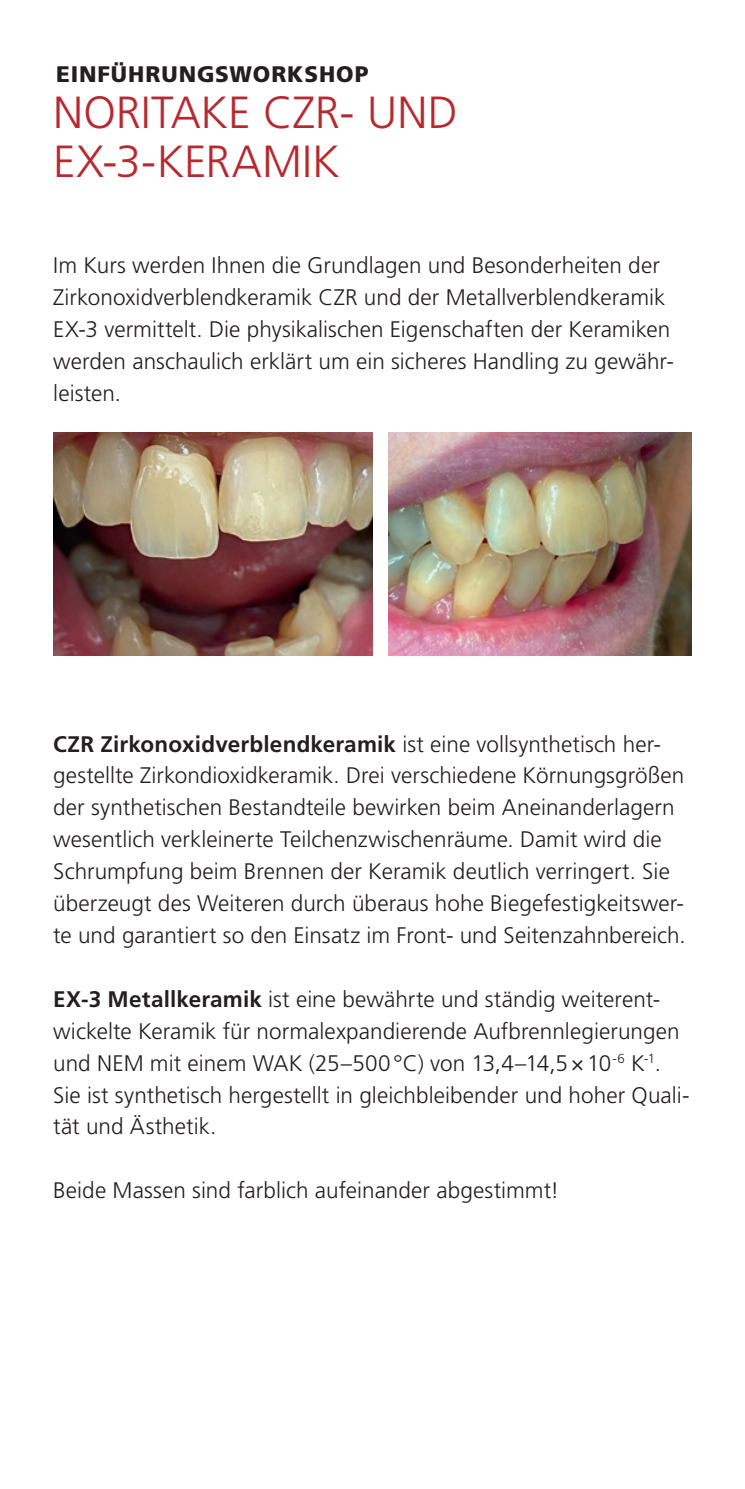
<style>
.page{position:relative;width:745px;height:1489px;background:#fff}
.page>*{position:absolute;margin:0;border:0;box-sizing:border-box;transform-origin:0 0}
.t1{font:300 45px/49.5px "Frutiger LT Pro";color:#b8282f}
.t2{font:300 22.5px/32px "Frutiger LT Pro";letter-spacing:.005em;color:#231f20}
.t3{font:900 22.5px "Frutiger LT Pro";letter-spacing:.04em;color:#231f20}
.s1{font-weight:700}
</style>
<div class="page">
<img style="left:53px;top:432px;width:319px;height:224px">
<img style="left:388px;top:432px;width:303px;height:224px">
<p class="t3" style="left:56px;top:60px;width:314px">EINFÜHRUNGSWORKSHOP</p>
<h1 class="t1" style="left:53px;top:88px;width:406px">NORITAKE CZR- UND<br>EX-3-KERAMIK</h1>
<p class="t2" style="left:53px;top:249px;width:621px">Im Kurs werden Ihnen die Grundlagen und Besonderheiten der Zirkonoxidverblendkeramik CZR und der Metallverblendkeramik EX-3 vermittelt. Die physikalischen Eigenschaften der Keramiken werden anschaulich erklärt um ein sicheres Handling zu gewähr&shy;leisten.</p>
<p class="t2" style="left:53px;top:728px;width:633px"><span class="s1">CZR Zirkonoxidverblendkeramik</span> ist eine vollsynthetisch her&shy;gestellte Zirkondioxidkeramik. Drei verschiedene Körnungsgrößen der synthetischen Bestandteile bewirken beim Aneinanderlagern wesentlich verkleinerte Teilchenzwischenräume. Damit wird die Schrumpfung beim Brennen der Keramik deutlich verringert. Sie überzeugt des Weiteren durch überaus hohe Biegefestigkeitswer&shy;te und garantiert so den Einsatz im Front- und Seitenzahnbereich.</p>
<p class="t2" style="left:53px;top:983px;width:637px"><span class="s1">EX-3 Metallkeramik</span> ist eine bewährte und ständig weiterent&shy;wickelte Keramik für normalexpandierende Aufbrennlegierungen und NEM mit einem WAK (25–500°C) von 13,4–14,5×10<sup>-6</sup> K<sup>-1</sup>.<br>Sie ist synthetisch hergestellt in gleichbleibender und hoher Quali&shy;tät und Ästhetik.</p>
<p class="t2" style="left:53px;top:1174px;width:507px">Beide Massen sind farblich aufeinander abgestimmt!</p>
</div>
